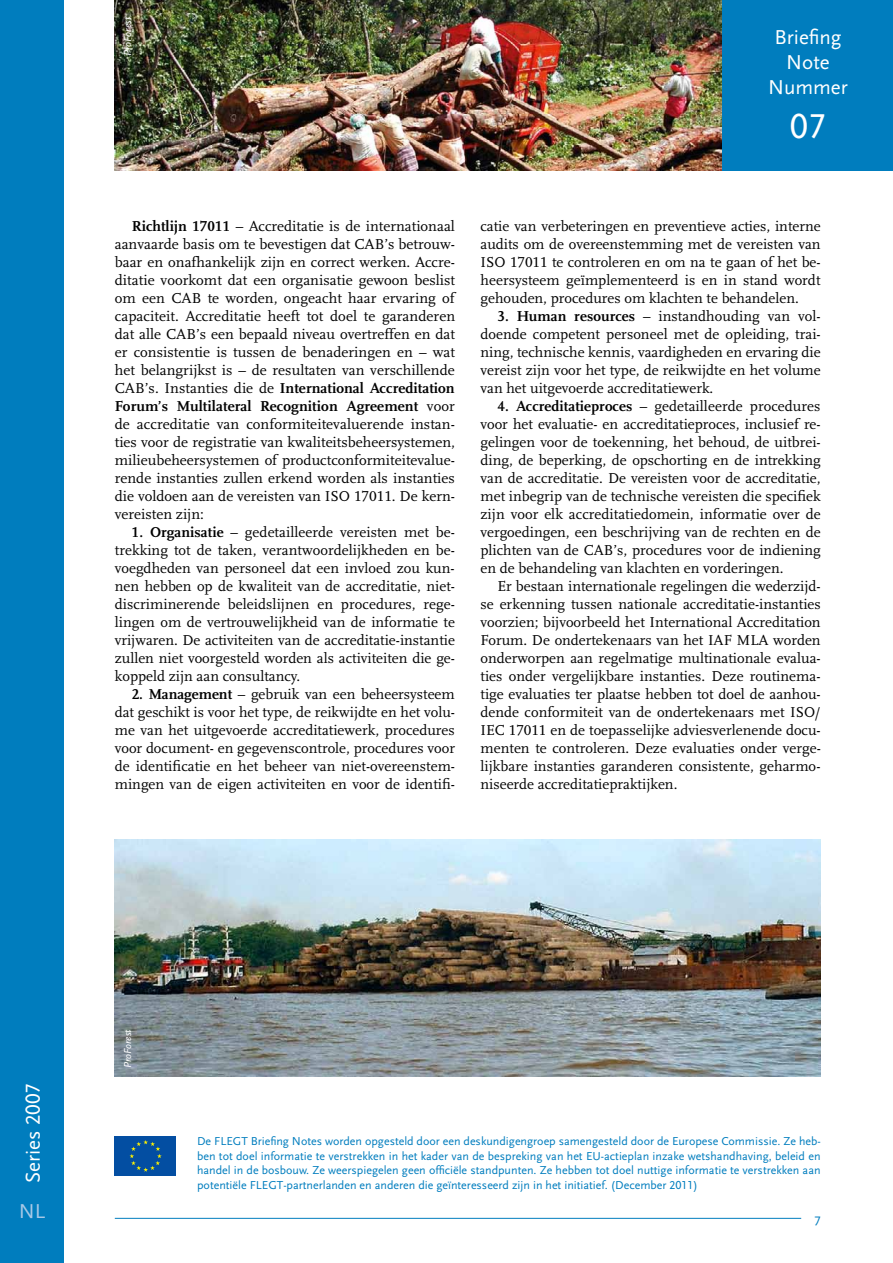
<style>
.page{position:relative;width:893px;height:1263px;background:#fff}
.page>*{position:absolute;margin:0;border:0;box-sizing:border-box;transform-origin:0 0}
.t1{font:36px "Scala Sans LF";color:#fff}
.t2{font:21px/25.2px "Scala Sans LF";color:#fff;text-align:center}
.t3{font:21px "Scala Sans LF";color:#a7c8e6}
.t4{font:15px/18px "Scala LF";color:#000;text-align:justify}
.t5{font:13.5px "Scala Sans";color:#007dbe}
.t6{font:12px/14.4px "Scala Sans LF";color:#007dbe;text-align:justify}
.t7{font:italic 10.5px "Scala Sans LF";color:#fff}
.s1{font-weight:700}
</style>
<div class="page">
<img style="left:115px;top:0;width:608px;height:170px">
<div style="left:723px;top:0;width:170px;height:170px;background:#007dbe"></div>
<div style="left:0;top:0;width:64px;height:1263px;background:#007dbe"></div>
<div style="left:115px;top:1136px;width:61px;height:40px;background:#034ea2"></div>
<svg style="left:130px;top:1140px;width:32px;height:32px"></svg>
<hr style="left:115px;top:1218px;width:686px;height:1px;background:#007dbe">
<img style="left:115px;top:839px;width:705px;height:238px">
<p class="t7" style="left:122px;top:56px;width:40px;rotate:-90deg">ProForest</p>
<h2 class="t2" style="left:768px;top:25px;width:81px">Briefing<br>Note<br>Nummer</h2>
<h1 class="t1" style="left:790px;top:106px;width:37px">07</h1>
<p class="t4" style="left:115px;top:217px;width:342px;text-indent:17px"><span class="s1">Richtlijn 17011</span> – Accreditatie is de internationaal aanvaarde basis om te bevestigen dat CAB’s betrouw&shy;baar en onafhankelijk zijn en correct werken. Accre&shy;ditatie voorkomt dat een organisatie gewoon beslist om een CAB te worden, ongeacht haar ervaring of capaciteit. Accreditatie heeft tot doel te garanderen dat alle CAB’s een bepaald niveau overtreffen en dat er consistentie is tussen de benaderingen en – wat het belangrijkst is – de resultaten van verschillende CAB’s. Instanties die de <span class="s1">International Accreditation Forum’s Multilateral Recognition Agreement</span> voor de accreditatie van conformiteitevaluerende instan&shy;ties voor de registratie van kwaliteitsbeheersystemen, milieubeheersystemen of productconformiteitevalue&shy;rende instanties zullen erkend worden als instanties die voldoen aan de vereisten van ISO 17011. De kern&shy;vereisten zijn:</p>
<p class="t4" style="left:115px;top:523px;width:342px;text-indent:17px"><span class="s1">1. Organisatie</span> – gedetailleerde vereisten met be&shy;trekking tot de taken, verantwoordelijkheden en be&shy;voegdheden van personeel dat een invloed zou kun&shy;nen hebben op de kwaliteit van de accreditatie, niet&shy;discriminerende beleidslijnen en procedures, rege&shy;lingen om de vertrouwelijkheid van de informatie te vrijwaren. De activiteiten van de accreditatie-instantie zullen niet voorgesteld worden als activiteiten die ge&shy;koppeld zijn aan consultancy.</p>
<p class="t4" style="left:115px;top:685px;width:342px;text-indent:17px"><span class="s1">2. Management</span> – gebruik van een beheersysteem dat geschikt is voor het type, de reikwijdte en het volu&shy;me van het uitgevoerde accreditatiewerk, procedures voor document- en gegevenscontrole, procedures voor de identificatie en het beheer van niet-overeenstem&shy;mingen van de eigen activiteiten en voor de identifi-</p>
<p class="t4" style="left:480px;top:217px;width:342px">catie van verbeteringen en preventieve acties, interne audits om de overeenstemming met de vereisten van ISO 17011 te controleren en om na te gaan of het be&shy;heersysteem geïmplementeerd is en in stand wordt gehouden, procedures om klachten te behandelen.</p>
<p class="t4" style="left:480px;top:307px;width:342px;text-indent:17px"><span class="s1">3. Human resources</span> – instandhouding van vol&shy;doende competent personeel met de opleiding, trai&shy;ning, technische kennis, vaardigheden en ervaring die vereist zijn voor het type, de reikwijdte en het volume van het uitgevoerde accreditatiewerk.</p>
<p class="t4" style="left:480px;top:397px;width:342px;text-indent:17px"><span class="s1">4. Accreditatieproces</span> – gedetailleerde procedures voor het evaluatie- en accreditatieproces, inclusief re&shy;gelingen voor de toekenning, het behoud, de uitbrei&shy;ding, de beperking, de opschorting en de intrekking van de accreditatie. De vereisten voor de accreditatie, met inbegrip van de technische vereisten die specifiek zijn voor elk accreditatiedomein, informatie over de vergoedingen, een beschrijving van de rechten en de plichten van de CAB’s, procedures voor de indiening en de behandeling van klachten en vorderingen.</p>
<p class="t4" style="left:480px;top:577px;width:342px;text-indent:17px">Er bestaan internationale regelingen die wederzijd&shy;se erkenning tussen nationale accreditatie-instanties voorzien; bijvoorbeeld het International Accreditation Forum. De ondertekenaars van het IAF MLA worden onderworpen aan regelmatige multinationale evalua&shy;ties onder vergelijkbare instanties. Deze routinema&shy;tige evaluaties ter plaatse hebben tot doel de aanhou&shy;dende conformiteit van de ondertekenaars met ISO/ IEC 17011 en de toepasselijke adviesverlenende docu&shy;menten te controleren. Deze evaluaties onder verge&shy;lijkbare instanties garanderen consistente, geharmo&shy;niseerde accreditatiepraktijken.</p>
<h2 class="t2" style="left:21px;top:1183px;width:101px;rotate:-90deg">Series 2007</h2>
<h2 class="t3" style="left:19px;top:1200px;width:28px">NL</h2>
<p class="t7" style="left:122px;top:1068px;width:40px;rotate:-90deg">ProForest</p>
<p class="t6" style="left:197px;top:1134px;width:625px">De FLEGT Briefing Notes worden opgesteld door een deskundigengroep samengesteld door de Europese Commissie. Ze heb&shy;ben tot doel informatie te verstrekken in het kader van de bespreking van het EU-actieplan inzake wetshandhaving, beleid en handel in de bosbouw. Ze weerspiegelen geen officiële standpunten. Ze hebben tot doel nuttige informatie te verstrekken aan potentiële FLEGT-partnerlanden en anderen die geïnteresseerd zijn in het initiatief. (December 2011)</p>
<p class="t5" style="left:814px;top:1211px;width:8px">7</p>
</div>
